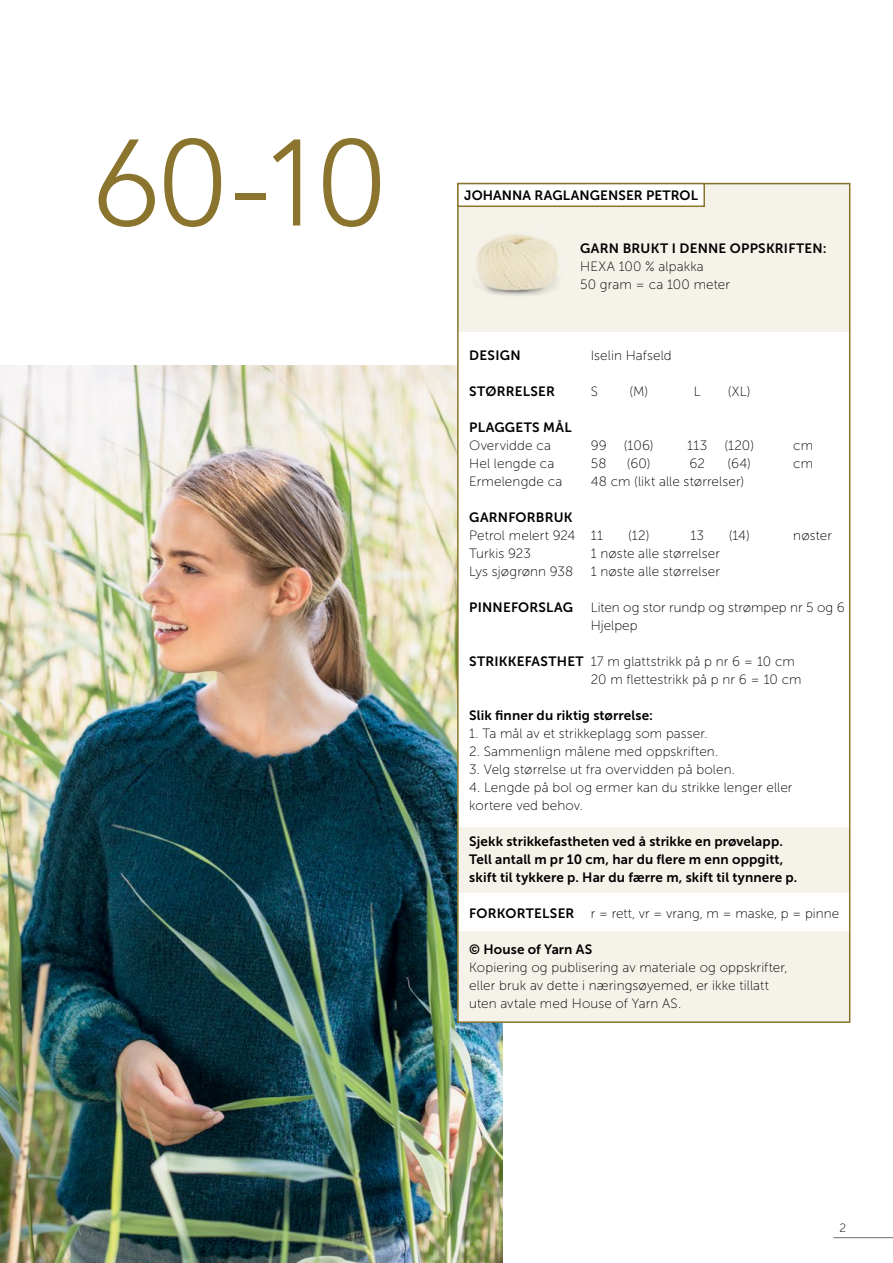
<style>
.page{position:relative;width:893px;height:1263px;background:#fff}
.page>*{position:absolute;margin:0;border:0;box-sizing:border-box;transform-origin:0 0}
.t1{font:300 121.5px "Avenir";color:#8b752e}
.INNHOLD{font:13.5px "Museo Sans 100";letter-spacing:.01em;color:#000}
.INNHOLD-2{font:13.5px "Museo Sans 700";letter-spacing:.01em;color:#000}
.INNHOLD-_Opps{font:13.5px "Museo Sans 700";letter-spacing:.01em;color:#000}
.INNHOLD-3{font:13.5px "Museo Sans 700";letter-spacing:.03em;color:#000}
.t2{font:12px "Museo Sans 100";color:#000}
.s1{font-family:"Museo Sans 700"}
</style>
<div class="page">
<hr style="left:833px;top:1237px;width:60px;height:1px;background:#6d6e71">
<img style="left:0;top:366px;width:503px;height:897px">
<div style="left:458px;top:184px;width:392px;height:838px;background:#fff"></div>
<div style="left:458px;top:827px;width:392px;height:66px;background:#f5f2ea"></div>
<div style="left:458px;top:931px;width:392px;height:91px;background:#f5f2ea"></div>
<div style="left:458px;top:183px;width:392px;height:149px;background:#f5f2ea"></div>
<img style="left:476px;top:233px;width:83px;height:63px">
<div style="left:458px;top:184px;width:246px;height:22px;background:#fff"></div>
<div style="left:457px;top:183px;width:248px;height:24px;border:2px solid #8b752e"></div>
<p class="t1" style="left:95px;top:112px;width:290px">60-10</p>
<p class="INNHOLD-_Opps" style="left:464px;top:188px;width:235px">JOHANNA RAGLANGENSER PETROL</p>
<p class="INNHOLD-2" style="left:580px;top:241px;width:248px">GARN BRUKT I DENNE OPPSKRIFTEN:</p>
<p class="INNHOLD" style="left:580px;top:259px;width:125px">HEXA 100 % alpakka</p>
<p class="INNHOLD" style="left:580px;top:277px;width:151px">50 gram = ca 100 meter</p>
<p class="INNHOLD-2" style="left:469px;top:348px;width:53px">DESIGN</p>
<p class="INNHOLD" style="left:591px;top:348px;width:83px">Iselin Hafseld</p>
<p class="INNHOLD-2" style="left:469px;top:384px;width:87px">STØRRELSER</p>
<p class="INNHOLD" style="left:591px;top:384px;width:9px">S</p>
<p class="INNHOLD" style="left:629px;top:384px;width:20px">(M)</p>
<p class="INNHOLD" style="left:694px;top:384px;width:8px">L</p>
<p class="INNHOLD" style="left:728px;top:384px;width:24px">(XL)</p>
<p class="INNHOLD-3" style="left:469px;top:420px;width:104px">PLAGGETS MÅL</p>
<p class="INNHOLD" style="left:469px;top:438px;width:83px">Overvidde ca</p>
<p class="INNHOLD" style="left:591px;top:438px;width:18px">99</p>
<p class="INNHOLD" style="left:624px;top:438px;width:31px">(106)</p>
<p class="INNHOLD" style="left:687px;top:438px;width:22px">113</p>
<p class="INNHOLD" style="left:724px;top:438px;width:31px">(120)</p>
<p class="INNHOLD" style="left:793px;top:438px;width:21px">cm</p>
<p class="INNHOLD" style="left:469px;top:456px;width:87px">Hel lengde ca</p>
<p class="INNHOLD" style="left:591px;top:456px;width:17px">58</p>
<p class="INNHOLD" style="left:627px;top:456px;width:25px">(60)</p>
<p class="INNHOLD" style="left:689px;top:456px;width:17px">62</p>
<p class="INNHOLD" style="left:727px;top:456px;width:25px">(64)</p>
<p class="INNHOLD" style="left:793px;top:456px;width:21px">cm</p>
<p class="INNHOLD" style="left:469px;top:474px;width:95px">Ermelengde ca</p>
<p class="INNHOLD" style="left:591px;top:474px;width:155px">48 cm (likt alle størrelser)</p>
<p class="INNHOLD-2" style="left:469px;top:510px;width:105px">GARNFORBRUK</p>
<p class="INNHOLD" style="left:469px;top:528px;width:135px">Petrol melert 924 11</p>
<p class="INNHOLD" style="left:628px;top:528px;width:23px">(12)</p>
<p class="INNHOLD" style="left:690px;top:528px;width:15px">13</p>
<p class="INNHOLD" style="left:729px;top:528px;width:23px">(14)</p>
<p class="INNHOLD" style="left:793px;top:528px;width:40px">nøster</p>
<p class="INNHOLD" style="left:469px;top:546px;width:63px">Turkis 923</p>
<p class="INNHOLD" style="left:591px;top:546px;width:131px">1 nøste alle størrelser</p>
<p class="INNHOLD" style="left:469px;top:564px;width:106px">Lys sjøgrønn 938</p>
<p class="INNHOLD" style="left:591px;top:564px;width:131px">1 nøste alle størrelser</p>
<p class="INNHOLD-2" style="left:469px;top:600px;width:105px">PINNEFORSLAG</p>
<p class="INNHOLD" style="left:591px;top:600px;width:255px">Liten og stor rundp og strømpep nr 5 og 6</p>
<p class="INNHOLD" style="left:591px;top:618px;width:48px">Hjelpep</p>
<p class="INNHOLD" style="left:469px;top:654px;width:327px"><span class="s1">STRIKKEFASTHET</span> 17 m glattstrikk på p nr 6 = 10 cm</p>
<p class="INNHOLD" style="left:591px;top:672px;width:212px">20 m flettestrikk på p nr 6 = 10 cm</p>
<p class="INNHOLD-2" style="left:469px;top:708px;width:185px">Slik finner du riktig størrelse:</p>
<p class="INNHOLD" style="left:469px;top:726px;width:240px">1. Ta mål av et strikkeplagg som passer.</p>
<p class="INNHOLD" style="left:469px;top:744px;width:250px">2. Sammenlign målene med oppskriften.</p>
<p class="INNHOLD" style="left:469px;top:762px;width:267px">3. Velg størrelse ut fra overvidden på bolen.</p>
<p class="INNHOLD" style="left:469px;top:780px;width:325px">4. Lengde på bol og ermer kan du strikke lenger eller</p>
<p class="INNHOLD" style="left:469px;top:798px;width:115px">kortere ved behov.</p>
<p class="INNHOLD-2" style="left:469px;top:834px;width:315px">Sjekk strikkefastheten ved å strikke en prøvelapp.</p>
<p class="INNHOLD-2" style="left:469px;top:852px;width:316px">Tell antall m pr 10 cm, har du flere m enn oppgitt,</p>
<p class="INNHOLD-2" style="left:469px;top:870px;width:330px">skift til tykkere p. Har du færre m, skift til tynnere p.</p>
<p class="INNHOLD" style="left:469px;top:906px;width:371px"><span class="s1">FORKORTELSER</span> r = rett, vr = vrang, m = maske, p = pinne</p>
<p class="INNHOLD-2" style="left:469px;top:942px;width:124px">© House of Yarn AS</p>
<p class="INNHOLD" style="left:469px;top:960px;width:320px">Kopiering og publisering av materiale og oppskrifter,</p>
<p class="INNHOLD" style="left:469px;top:978px;width:301px">eller bruk av dette i næringsøyemed, er ikke tillatt</p>
<p class="INNHOLD" style="left:469px;top:996px;width:214px">uten avtale med House of Yarn AS.</p>
<p class="t2" style="left:839px;top:1221px;width:8px">2</p>
</div>
